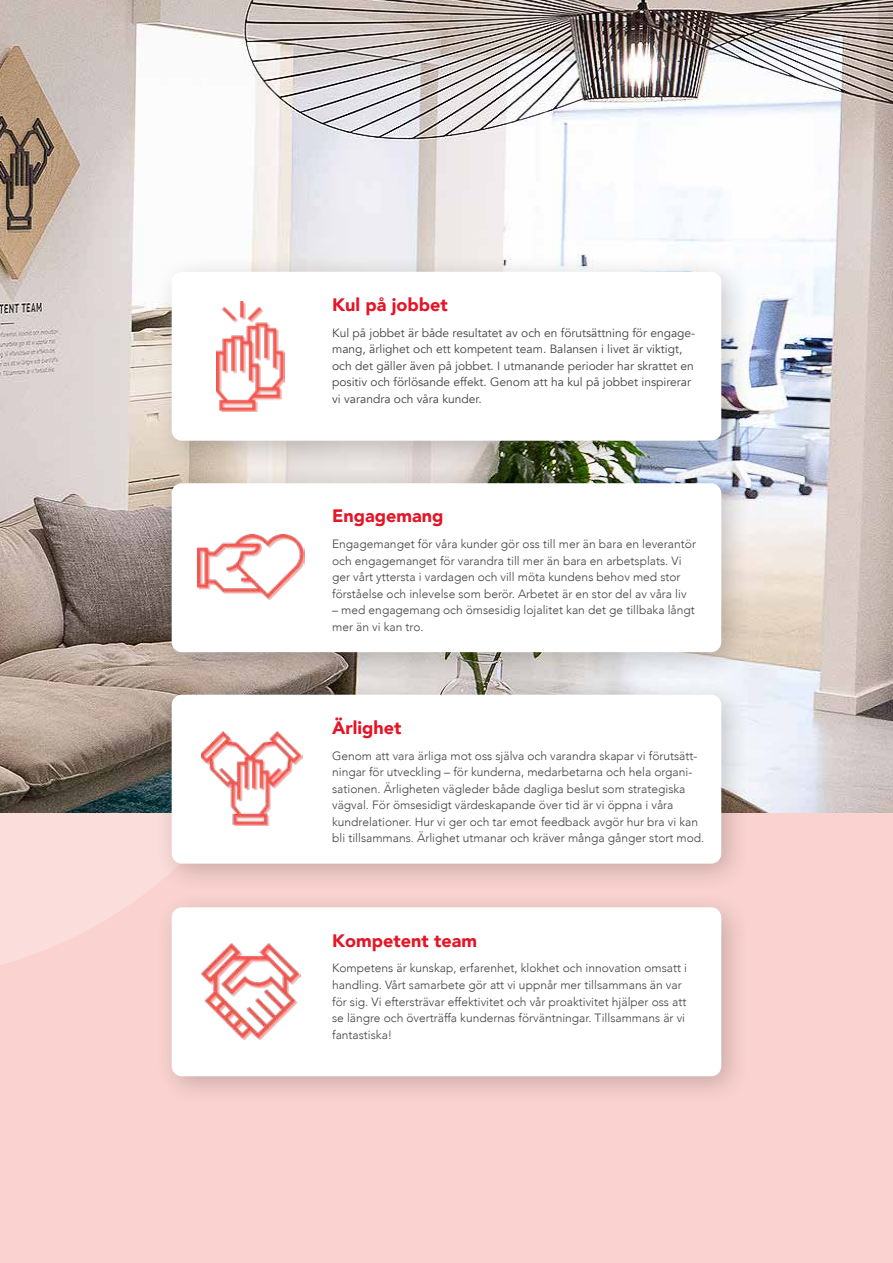
<style>
.page{position:relative;width:893px;height:1263px;background:#fad3d0}
.page>*{position:absolute;margin:0;border:0;box-sizing:border-box;transform-origin:0 0}
.t1{font:900 18px "Avenir";color:#e41527}
.t2{font:300 12px/16.5px "Avenir";color:#404141}
.t3{font:12px/16.5px "Avenir";color:#404141}
</style>
<div class="page">
<svg style="left:0;top:812px;width:154px;height:153px;fill:#fbdddb"></svg>
<img style="left:0;top:0;width:893px;height:812px">
<div style="left:154px;top:254px;width:597px;height:217px;background:#000;opacity:.2"></div>
<div style="left:172px;top:272px;width:549px;height:169px;background:#fff;border-radius:10px"></div>
<div style="left:154px;top:466px;width:597px;height:216px;background:#000;opacity:.2"></div>
<div style="left:172px;top:483px;width:549px;height:169px;background:#fff;border-radius:10px"></div>
<div style="left:154px;top:677px;width:597px;height:217px;background:#000;opacity:.2"></div>
<div style="left:172px;top:695px;width:549px;height:169px;background:#fff;border-radius:10px"></div>
<div style="left:154px;top:890px;width:597px;height:216px;background:#000;opacity:.2"></div>
<div style="left:172px;top:907px;width:549px;height:169px;background:#fff;border-radius:10px"></div>
<img style="left:217px;top:301px;width:68px;height:110px">
<img style="left:197px;top:534px;width:107px;height:65px">
<img style="left:201px;top:731px;width:102px;height:94px">
<img style="left:201px;top:944px;width:99px;height:96px">
<h1 class="t1" style="left:332px;top:289px;width:117px">Kul på jobbet</h1>
<p class="t3" style="left:332px;top:325px;width:365px">Kul på jobbet är både resultatet av och en förutsättning för engage&shy;mang, ärlighet och ett kompetent team. Balansen i livet är viktigt, och det gäller även på jobbet. I utmanande perioder har skrattet en positiv och förlösande effekt. Genom att ha kul på jobbet inspirerar vi varandra och våra kunder.</p>
<h1 class="t1" style="left:332px;top:501px;width:113px">Engagemang</h1>
<p class="t2" style="left:332px;top:536px;width:365px">Engagemanget för våra kunder gör oss till mer än bara en leverantör och engagemanget för varandra till mer än bara en arbetsplats. Vi ger vårt yttersta i vardagen och vill möta kundens behov med stor förståelse och inlevelse som berör. Arbetet är en stor del av våra liv</p>
<p class="t2" style="left:332px;top:602px;width:364px">– med engagemang och ömsesidig lojalitet kan det ge tillbaka långt mer än vi kan tro.</p>
<h1 class="t1" style="left:332px;top:712px;width:71px">Ärlighet</h1>
<p class="t2" style="left:332px;top:747px;width:374px">Genom att vara ärliga mot oss själva och varandra skapar vi förutsätt&shy;ningar för utveckling – för kunderna, medarbetarna och hela organi&shy;sationen. Ärligheten vägleder både dagliga beslut som strategiska vägval. För ömsesidigt värdeskapande över tid är vi öppna i våra kundrelationer. Hur vi ger och tar emot feedback avgör hur bra vi kan bli tillsammans. Ärlighet utmanar och kräver många gånger stort mod.</p>
<h1 class="t1" style="left:332px;top:925px;width:146px">Kompetent team</h1>
<p class="t2" style="left:332px;top:960px;width:356px">Kompetens är kunskap, erfarenhet, klokhet och innovation omsatt i handling. Vårt samarbete gör att vi uppnår mer tillsammans än var för sig. Vi eftersträvar effektivitet och vår proaktivitet hjälper oss att se längre och överträffa kundernas förväntningar. Tillsammans är vi fantastiska!</p>
</div>
